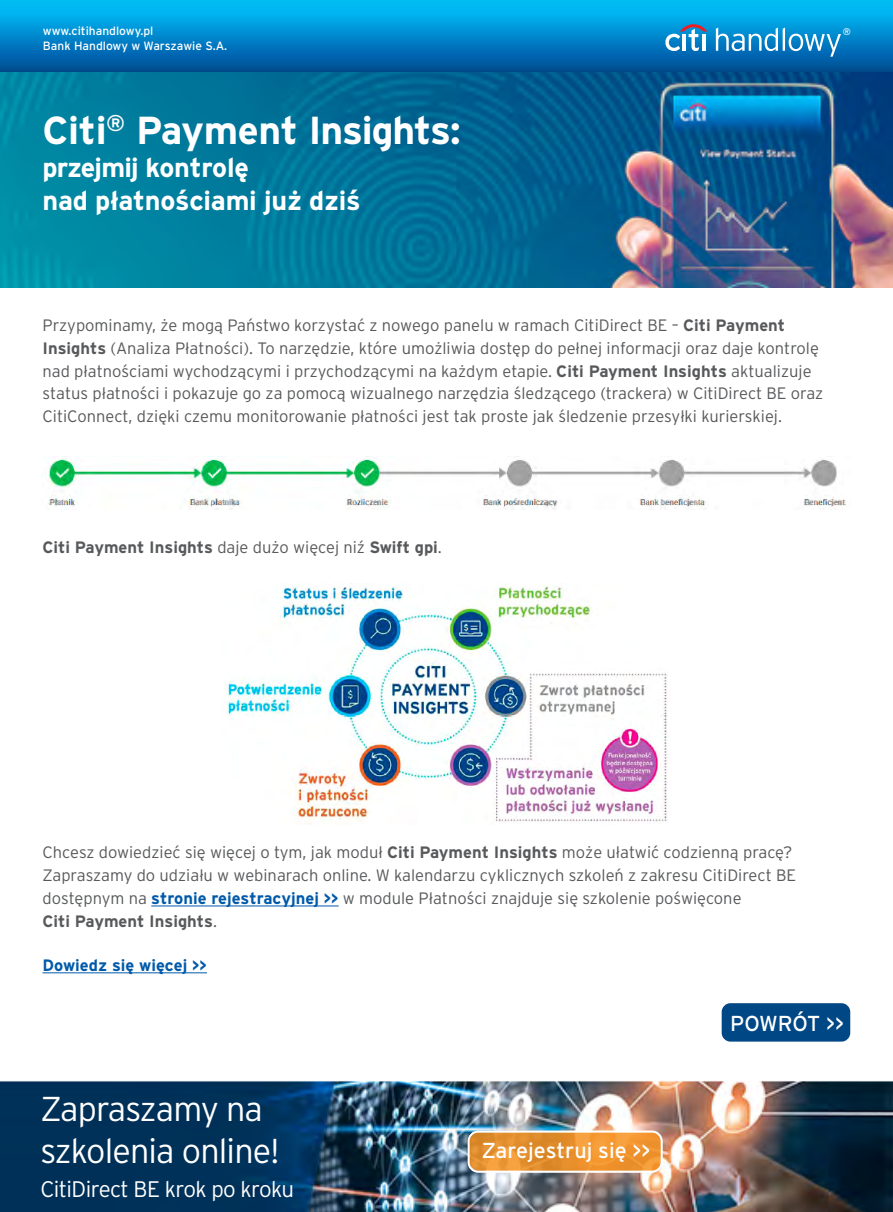
<style>
.page{position:relative;width:893px;height:1212px;background:#fff}
.page>*{position:absolute;margin:0;border:0;box-sizing:border-box;transform-origin:0 0}
.main_txt{font:700 39px "Interstate Pl";letter-spacing:-.03em;color:#fff}
.main_txt-2{font:300 34.5px/42px "Interstate Pl";letter-spacing:-.025em;color:#fff}
.main_txt-3{font:700 27px/33px "Interstate Pl";letter-spacing:-.01em;color:#fff}
.main_txt-4{font:300 22.5px "Interstate Pl";letter-spacing:-.025em;color:#fff}
.main_txt-5{font:21.6px "Interstate Pl";color:#fff}
.main_txt-6{font:300 16.5px/22.8px "Interstate Pl";color:#58595b}
.main_txt-7{font:700 16.5px "Interstate Pl";color:#58595b}
.main_txt-8{font:700 16.5px "Interstate Pl";color:#005aa9}
.t1{font:12px/15px "Interstate Pl";color:#fff}
.t2{font:9.75px "Interstate Pl";color:#fff}
.s1{font-weight:700}
.s2{font-weight:300}
.s3{font-weight:700;color:#005aa9}
</style>
<div class="page">
<img style="left:0;top:71px;width:893px;height:217px">
<img style="left:0;top:1081px;width:893px;height:131px">
<svg style="left:469px;top:1131px;width:193px;height:40px;background:#ea9330"></svg>
<div style="left:468px;top:1130px;width:194px;height:42px;border:2px solid #fff;border-radius:10px"></div>
<div style="left:468px;top:1131px;width:194px;height:42px;border:2px solid #fff;border-radius:10px"></div>
<div style="left:0;top:0;width:893px;height:71px;background:linear-gradient(to bottom,#00c7ff,#004c98)"></div>
<svg style="left:716px;top:28px;width:125px;height:29px;background:#3898d0"></svg>
<svg style="left:665px;top:24px;width:42px;height:27px"></svg>
<hr style="left:702px;top:34px;width:3px;height:17px;background:#fff">
<div style="left:721px;top:1002px;width:130px;height:40px;background:#004785;border-radius:10px"></div>
<div style="left:720px;top:1001px;width:132px;height:42px;border:2px solid #fff;border-radius:10px"></div>
<hr style="left:151px;top:906px;width:188px;height:1px;background:#005aa9">
<hr style="left:43px;top:972px;width:164px;height:1px;background:#005aa9">
<img style="left:47px;top:456px;width:799px;height:53px">
<img style="left:225px;top:583px;width:442px;height:241px">
<p class="t1" style="left:43px;top:23px;width:186px">www.citihandlowy.pl<br>Bank Handlowy w Warszawie S.A.</p>
<p class="t2" style="left:843px;top:26px;width:10px">®</p>
<p class="main_txt" style="left:43px;top:108px;width:420px">Citi<sup>®</sup> Payment Insights:</p>
<p class="main_txt-3" style="left:43px;top:151px;width:320px">przejmij kontrolę<br>nad płatnościami już dziś</p>
<p class="main_txt-6" style="left:43px;top:314px;width:782px">Przypominamy, że mogą Państwo korzystać z nowego panelu w ramach CitiDirect BE – <span class="s1">Citi Payment Insights</span> (Analiza Płatności). To narzędzie, które umożliwia dostęp do pełnej informacji oraz daje kontrolę nad płatnościami wychodzącymi i przychodzącymi na każdym etapie. <span class="s1">Citi Payment Insights</span> aktualizuje status płatności i pokazuje go za pomocą wizualnego narzędzia śledzącego (trackera) w CitiDirect BE oraz CitiConnect, dzięki czemu monitorowanie płatności jest tak proste jak śledzenie przesyłki kurierskiej.</p>
<p class="main_txt-7" style="left:43px;top:538px;width:401px">Citi Payment Insights <span class="s2">daje dużo więcej niź</span> Swift gpi<span class="s2">.</span></p>
<p class="main_txt-6" style="left:43px;top:841px;width:755px">Chcesz dowiedzieć się więcej o tym, jak moduł <span class="s1">Citi Payment Insights</span> może ułatwić codzienną pracę?<br>Zapraszamy do udziału w webinarach online. W kalendarzu cyklicznych szkoleń z zakresu CitiDirect BE dostępnym na <span class="s3">stronie rejestracyjnej &gt;&gt;</span> w module Płatności znajduje się szkolenie poświęcone<br><span class="s1">Citi Payment Insights</span>.</p>
<p class="main_txt-8" style="left:43px;top:955px;width:166px">Dowiedz się więcej &gt;&gt;</p>
<p class="main_txt-2" style="left:40px;top:1088px;width:241px">Zapraszamy na szkolenia online!</p>
<p class="main_txt-4" style="left:40px;top:1176px;width:255px">CitiDirect BE krok po kroku</p>
<p class="main_txt-5" style="left:482px;top:1138px;width:170px">Zarejestruj się &gt;&gt;</p>
<p class="main_txt-5" style="left:730px;top:1011px;width:115px">POWRÓT &gt;&gt;</p>
</div>
